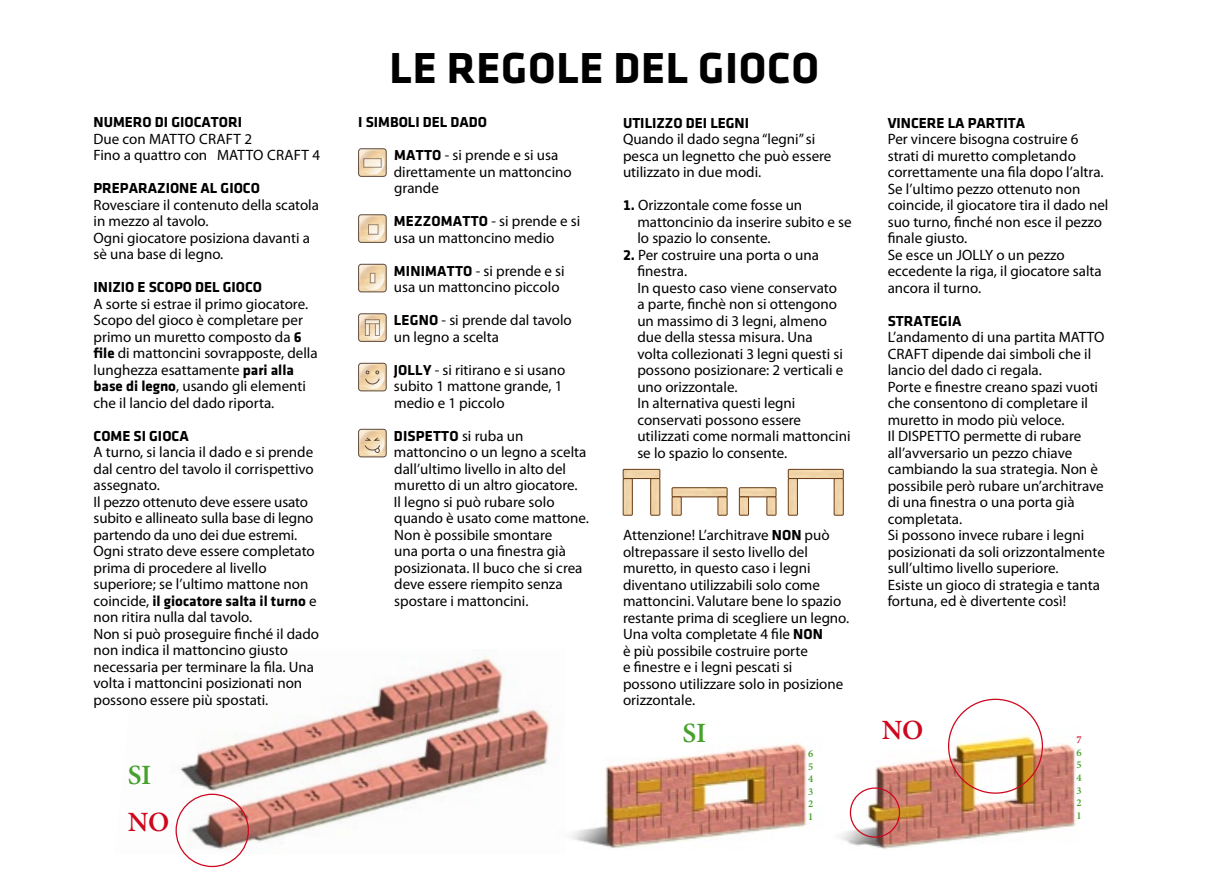
<style>
.page{position:relative;width:1212px;height:893px;background:#fff}
.page>*{position:absolute;margin:0;border:0;box-sizing:border-box;transform-origin:0 0}
.t1{font:700 45px "Klavika";color:#000}
.t2{font:600 27.9px "Minion Pro";color:#44a12b}
.t3{font:600 27.9px "Minion Pro";color:#cd071e}
.t4{font:15px/16.5px "Myriad Pro";color:#000}
.t5{font:700 15px "Klavika";color:#000}
.t6{font:600 10.5px/12.6px "Minion Pro";color:#44a12b;text-align:justify}
.t7{font:600 10.5px "Minion Pro";color:#cd071e}
.s1{font-family:"Klavika";font-weight:700}
.s2{font-family:"Myriad Pro";font-weight:400}
</style>
<div class="page">
<img style="left:840px;top:726px;width:236px;height:124px">
<img style="left:570px;top:743px;width:237px;height:105px">
<img style="left:175px;top:649px;width:375px;height:205px">
<svg style="left:358px;top:149px;width:28px;height:27px"></svg>
<svg style="left:360px;top:150px;width:24px;height:25px"></svg>
<div style="left:358px;top:148px;width:28px;height:29px;border:1px solid #5f4b3f;border-radius:3px"></div>
<svg style="left:363px;top:158px;width:18px;height:10px"></svg>
<svg style="left:358px;top:215px;width:28px;height:27px"></svg>
<svg style="left:360px;top:216px;width:24px;height:25px"></svg>
<div style="left:358px;top:214px;width:28px;height:29px;border:1px solid #5f4b3f;border-radius:3px"></div>
<svg style="left:368px;top:224px;width:10px;height:11px"></svg>
<svg style="left:358px;top:264px;width:28px;height:28px"></svg>
<svg style="left:360px;top:266px;width:24px;height:24px"></svg>
<div style="left:358px;top:264px;width:28px;height:28px;border:1px solid #5f4b3f;border-radius:3px"></div>
<svg style="left:370px;top:273px;width:5px;height:10px"></svg>
<svg style="left:358px;top:314px;width:28px;height:27px"></svg>
<svg style="left:360px;top:315px;width:24px;height:25px"></svg>
<div style="left:358px;top:313px;width:28px;height:29px;border:1px solid #5f4b3f;border-radius:3px"></div>
<svg style="left:375px;top:324px;width:5px;height:12px"></svg>
<svg style="left:365px;top:324px;width:5px;height:12px"></svg>
<svg style="left:365px;top:319px;width:15px;height:5px"></svg>
<svg style="left:358px;top:363px;width:28px;height:28px"></svg>
<svg style="left:360px;top:365px;width:24px;height:24px"></svg>
<div style="left:358px;top:363px;width:28px;height:28px;border:1px solid #5f4b3f;border-radius:3px"></div>
<svg style="left:365px;top:371px;width:15px;height:14px"></svg>
<svg style="left:358px;top:429px;width:28px;height:28px"></svg>
<svg style="left:360px;top:431px;width:24px;height:24px"></svg>
<div style="left:358px;top:429px;width:28px;height:28px;border:1px solid #5f4b3f;border-radius:3px"></div>
<svg style="left:364px;top:437px;width:17px;height:17px"></svg>
<div style="left:788px;top:469px;width:55px;height:10px;border:1px solid #673b15"></div>
<div style="left:739px;top:488px;width:37px;height:9px;border:1px solid #673b15"></div>
<div style="left:788px;top:478px;width:9px;height:37px;border:1px solid #673b15"></div>
<div style="left:834px;top:478px;width:9px;height:37px;border:1px solid #673b15"></div>
<div style="left:623px;top:478px;width:9px;height:37px;border:1px solid #673b15"></div>
<div style="left:650px;top:478px;width:10px;height:37px;border:1px solid #673b15"></div>
<div style="left:623px;top:469px;width:37px;height:10px;border:1px solid #673b15"></div>
<div style="left:739px;top:497px;width:10px;height:18px;border:1px solid #673b15"></div>
<div style="left:767px;top:497px;width:9px;height:18px;border:1px solid #673b15"></div>
<div style="left:672px;top:488px;width:55px;height:9px;border:1px solid #673b15"></div>
<div style="left:672px;top:497px;width:9px;height:18px;border:1px solid #673b15"></div>
<div style="left:718px;top:497px;width:9px;height:18px;border:1px solid #673b15"></div>
<div style="left:176px;top:794px;width:73px;height:73px;border:1px solid #cd071e;border-radius:50%"></div>
<div style="left:850px;top:787px;width:50px;height:51px;border:1px solid #cd071e;border-radius:50%"></div>
<p class="t5" style="left:94px;top:114px;width:150px">NUMERO DI GIOCATORI</p>
<p class="t4" style="left:94px;top:131px;width:228px">Due con Matto Craft 2<br>Fino a quattro con Matto Craft 4</p>
<p class="t5" style="left:94px;top:180px;width:168px">PREPARAZIONE AL GIOCO</p>
<p class="t4" style="left:94px;top:197px;width:227px">Rovesciare il contenuto della scatola in mezzo al tavolo.<br>Ogni giocatore posiziona davanti a sè una base di legno.</p>
<p class="t5" style="left:94px;top:279px;width:170px">INIZIO E SCOPO DEL GIOCO</p>
<p class="t4" style="left:94px;top:296px;width:226px">A sorte si estrae il primo giocatore.<br>Scopo del gioco è completare per primo un muretto composto da <span class="s1">6<br>FILE</span> di mattoncini sovrapposte, della lunghezza esattamente <span class="s1">PARI ALLA BASE DI LEGNO</span>, usando gli elementi che il lancio del dado riporta.</p>
<p class="t5" style="left:94px;top:427px;width:97px">COME SI GIOCA</p>
<p class="t4" style="left:94px;top:444px;width:223px">A turno, si lancia il dado e si prende dal centro del tavolo il corrispettivo assegnato.<br>Il pezzo ottenuto deve essere usato subito e allineato sulla base di legno partendo da uno dei due estremi.<br>Ogni strato deve essere completato prima di procedere al livello superiore; se l’ultimo mattone non</p>
<p class="t5" style="left:94px;top:592px;width:225px"><span class="s2">coincide,</span> IL GIOCATORE SALTA IL TURNO <span class="s2">e</span></p>
<p class="t4" style="left:94px;top:609px;width:227px">non ritira nulla dal tavolo.<br>Non si può proseguire finché il dado non indica il mattoncino giusto necessaria per terminare la fila. Una volta i mattoncini posizionati non possono essere più spostati.</p>
<h2 class="t2" style="left:128px;top:758px;width:25px">SI</h2>
<h2 class="t3" style="left:128px;top:805px;width:43px">NO</h2>
<h1 class="t1" style="left:390px;top:44px;width:113px">LE REGOLE</h1>
<h1 class="t1" style="left:613px;top:44px;width:25px">DEL</h1>
<h1 class="t1" style="left:698px;top:44px;width:25px">GIOCO</h1>
<p class="t5" style="left:358px;top:114px;width:130px">I SIMBOLI DEL DADO</p>
<p class="t5" style="left:394px;top:147px;width:22px">MATTO</p>
<p class="t4" style="left:394px;top:147px;width:179px;text-indent:51px">- si prende e si usa direttamente un mattoncino grande</p>
<p class="t5" style="left:394px;top:213px;width:22px">MEZZOMATTO</p>
<p class="t4" style="left:394px;top:213px;width:188px;text-indent:98px">- si prende e si usa un mattoncino medio</p>
<p class="t5" style="left:394px;top:262px;width:22px">MINIMATTO</p>
<p class="t4" style="left:394px;top:263px;width:172px;text-indent:82px">- si prende e si usa un mattoncino piccolo</p>
<p class="t5" style="left:394px;top:312px;width:10px">LEGNO</p>
<p class="t4" style="left:394px;top:312px;width:180px;text-indent:48px">- si prende dal tavolo un legno a scelta</p>
<p class="t4" style="left:394px;top:362px;width:173px"><span class="s1">JOLLY</span> - si ritirano e si usano subito 1 mattone grande, 1 medio e 1 piccolo</p>
<p class="t5" style="left:394px;top:427px;width:18px">DISPETTO</p>
<p class="t4" style="left:394px;top:428px;width:197px;text-indent:68px">si ruba un mattoncino o un legno a scelta dall’ultimo livello in alto del muretto di un altro giocatore.<br>Il legno si può rubare solo quando è usato come mattone.<br>Non è possibile smontare<br>una porta o una finestra già posizionata. Il buco che si crea deve essere riempito senza spostare i mattoncini.</p>
<p class="t5" style="left:623px;top:115px;width:128px">UTILIZZO DEI LEGNI</p>
<p class="t4" style="left:623px;top:131px;width:210px">Quando il dado segna “legni” si pesca un legnetto che può essere utilizzato in due modi.</p>
<p class="t4" style="left:637px;top:197px;width:216px;text-indent:-14px"><span class="s1">1.</span> Orizzontale come fosse un mattoncinio da inserire subito e se lo spazio lo consente.</p>
<p class="t4" style="left:637px;top:247px;width:215px;text-indent:-14px"><span class="s1">2.</span> Per costruire una porta o una finestra.<br>In questo caso viene conservato<br>a parte, finchè non si ottengono un massimo di 3 legni, almeno due della stessa misura. Una<br>volta collezionati 3 legni questi si possono posizionare: 2 verticali e uno orizzontale.<br>In alternativa questi legni conservati possono essere utilizzati come normali mattoncini se lo spazio lo consente.</p>
<p class="t4" style="left:623px;top:527px;width:228px">Attenzione! L’architrave <span class="s1">NON</span> può oltrepassare il sesto livello del muretto, in questo caso i legni diventano utilizzabili solo come mattoncini. Valutare bene lo spazio restante prima di scegliere un legno.<br>Una volta completate 4 file <span class="s1">NON<br></span>è più possibile costruire porte<br>e finestre e i legni pescati si possono utilizzare solo in posizione orizzontale.</p>
<h2 class="t2" style="left:683px;top:717px;width:25px">SI</h2>
<p class="t6" style="left:808px;top:748px;width:7px">6<br>5<br>4<br>3<br>2<br>1</p>
<p class="t5" style="left:888px;top:115px;width:139px">VINCERE LA PARTITA</p>
<p class="t4" style="left:888px;top:131px;width:222px">Per vincere bisogna costruire 6 strati di muretto completando correttamente una fila dopo l’altra.<br>Se l’ultimo pezzo ottenuto non coincide, il giocatore tira il dado nel suo turno, finché non esce il pezzo finale giusto.<br>Se esce un JOLLY o un pezzo eccedente la riga, il giocatore salta ancora il turno.</p>
<p class="t5" style="left:888px;top:313px;width:75px">STRATEGIA</p>
<p class="t4" style="left:888px;top:329px;width:193px">L’andamento di una partita MATTO<br>CRAFT</p>
<p class="t4" style="left:888px;top:346px;width:212px;text-indent:44px">dipende dai simboli che il lancio del dado ci regala.<br>Porte e finestre creano spazi vuoti che consentono di completare il muretto in modo più veloce.<br>Il DISPETTO</p>
<p class="t4" style="left:888px;top:428px;width:219px;text-indent:76px">permette di rubare all’avversario un pezzo chiave cambiando la sua strategia. Non è possibile però rubare un’architrave di una finestra o una porta già completata.<br>Si possono invece rubare i legni posizionati da soli orizzontalmente sull’ultimo livello superiore.<br>Esiste un gioco di strategia e tanta fortuna, ed è divertente così!</p>
<h2 class="t3" style="left:882px;top:713px;width:43px">NO</h2>
<p class="t7" style="left:1076px;top:734px;width:7px">7</p>
<p class="t6" style="left:1076px;top:747px;width:7px">6<br>5<br>4<br>3<br>2<br>1</p>
</div>
